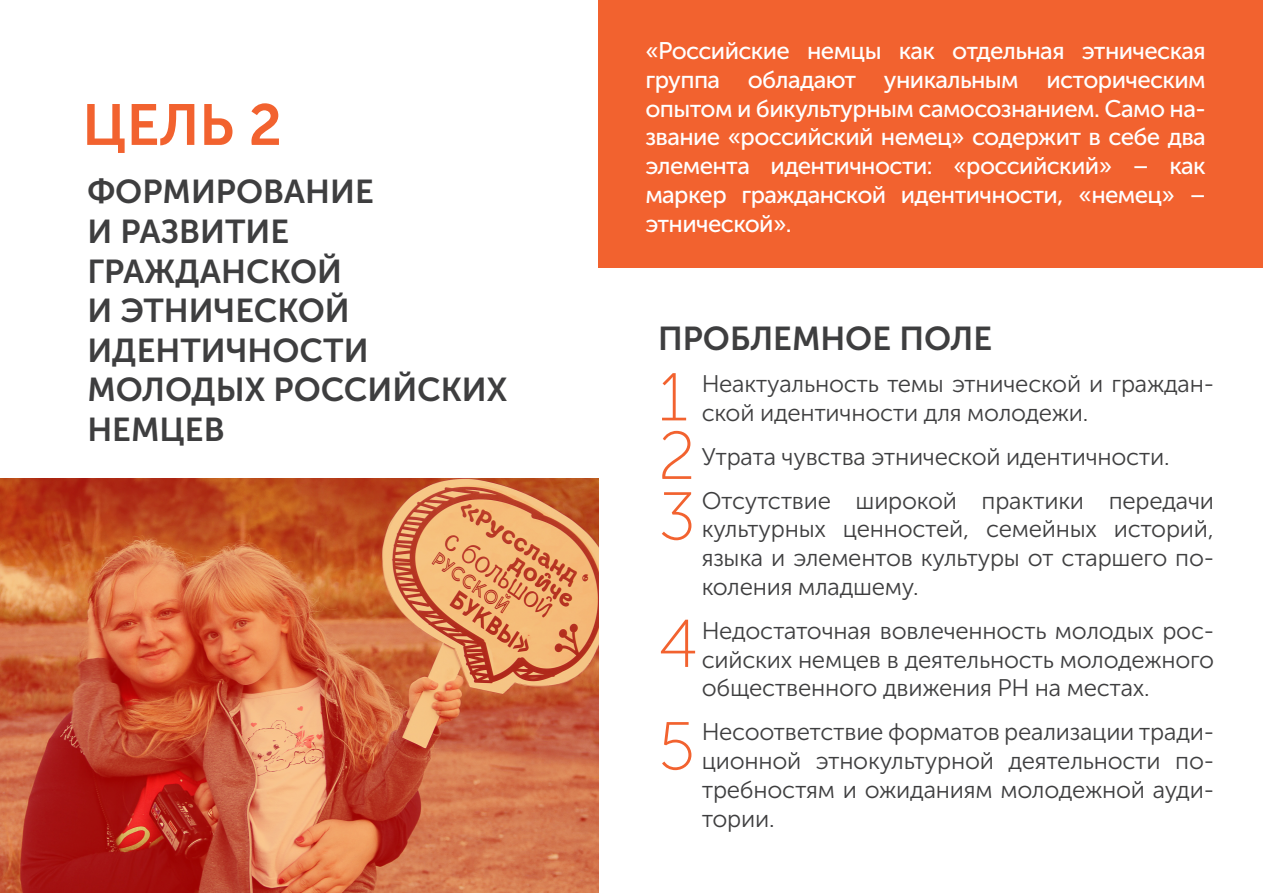
<style>
.page{position:relative;width:1263px;height:893px;background:#fff}
.page>*{position:absolute;margin:0;border:0;box-sizing:border-box;transform-origin:0 0}
.t1{font:67.5px/59.6px "Museo Sans Cyrl 100";color:#f2622f;text-align:justify}
.t2{font:57.6px "Museo Sans Cyrl 700";color:#f2622f}
.t3{font:33px/39.6px "Museo Sans Cyrl 700";color:#3e3e3f}
.t4{font:24px/28.8px "Museo Sans Cyrl 300";letter-spacing:-.01em;color:#3e3e3f;text-align:justify}
.t5{font:24px/28.8px "Museo Sans Cyrl 500";letter-spacing:-.025em;color:#fff;text-align:justify}
</style>
<div class="page">
<div style="left:598px;top:0;width:665px;height:267px;background:#f2622f"></div>
<svg style="left:0;top:479px;width:598px;height:414px;background:#cd6640"></svg>
<h2 class="t2" style="left:82px;top:93px;width:201px">ЦЕЛЬ 2</h2>
<h3 class="t3" style="left:87px;top:172px;width:421px">ФОРМИРОВАНИЕ<br>И РАЗВИТИЕ<br>ГРАЖДАНСКОЙ<br>И ЭТНИЧЕСКОЙ<br>ИДЕНТИЧНОСТИ<br>МОЛОДЫХ РОССИЙСКИХ<br>НЕМЦЕВ</h3>
<p class="t5" style="left:645px;top:37px;width:562px">«Российские немцы как отдельная этническая группа обладают уникальным историческим опытом и бикультурным самосознанием. Само на&shy;звание «российский немец» содержит в себе два элемента идентичности: «российский» – как маркер гражданской идентичности, «немец» – этнической».</p>
<h3 class="t3" style="left:658px;top:319px;width:336px">ПРОБЛЕМНОЕ ПОЛЕ</h3>
<h1 class="t1" style="left:658px;top:368px;width:39px">1<br>2<br>3</h1>
<p class="t4" style="left:702px;top:370px;width:514px">Неактуальность темы этнической и граждан&shy;ской идентичности для молодежи.</p>
<p class="t4" style="left:702px;top:435px;width:514px;line-height:43.8px">Утрата чувства этнической идентичности.<br>Отсутствие широкой практики передачи</p>
<p class="t4" style="left:702px;top:515px;width:514px">культурных ценностей, семейных историй, языка и элементов культуры от старшего по&shy;коления младшему.</p>
<p class="t4" style="left:702px;top:616px;width:514px">Недостаточная вовлеченность молодых рос&shy;сийских немцев в деятельность молодежного общественного движения РН на местах.</p>
<p class="t4" style="left:702px;top:718px;width:514px">Несоответствие форматов реализации тради&shy;ционной этнокультурной деятельности по&shy;требностям и ожиданиям молодежной ауди&shy;тории.</p>
<h1 class="t1" style="left:658px;top:593px;width:42px;line-height:102.4px">4<br>5</h1>
</div>
